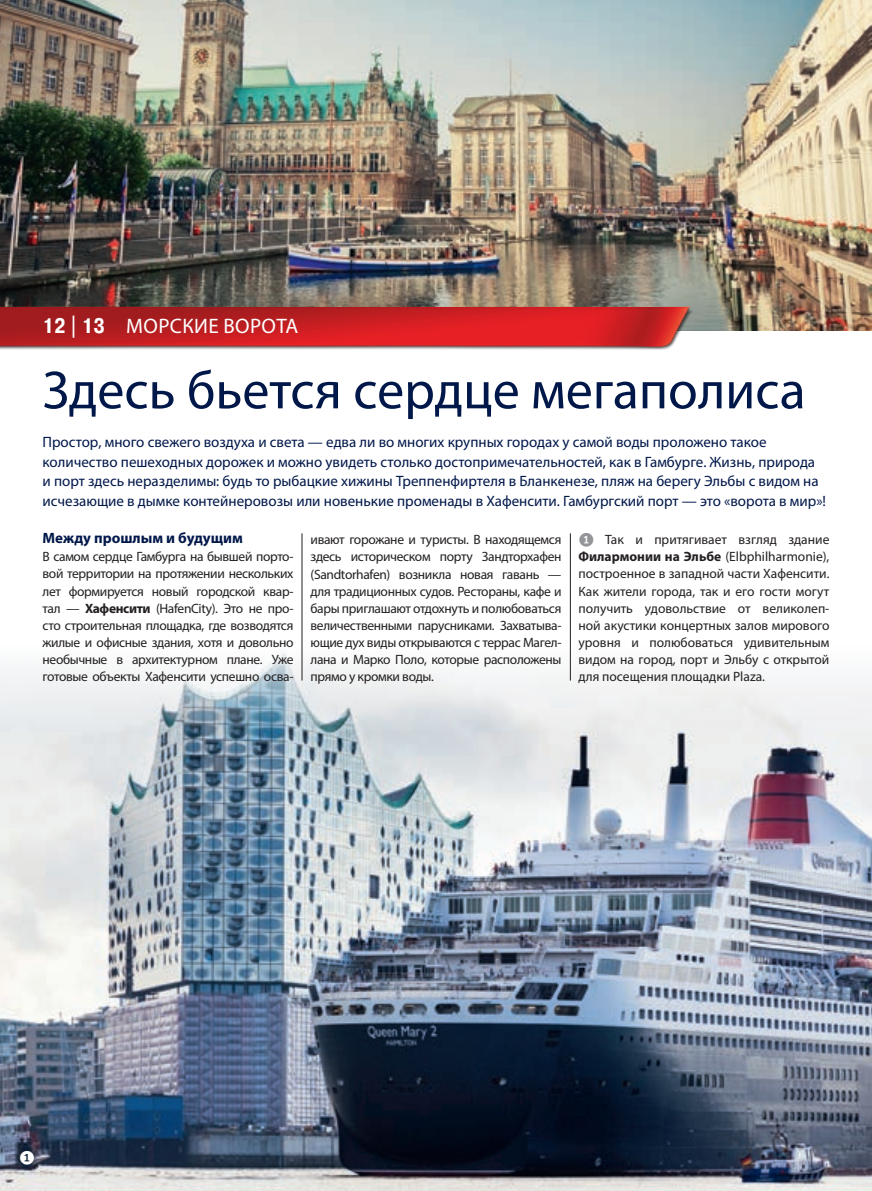
<style>
.page{position:relative;width:872px;height:1191px;background:#fff}
.page>*{position:absolute;margin:0;border:0;box-sizing:border-box;transform-origin:0 0}
.t1{font:54px "Myriad Pro";color:#00174a}
.t2{font:21px "Myriad Pro";letter-spacing:.02em;color:#fff}
.t3{font:15px/19.5px "Myriad Pro";color:#00174a}
.t4{font:700 15px "Myriad Pro";color:#00174a}
.t5{font:13.5px/17px "Myriad Pro";letter-spacing:-.025em;color:#231f20;text-align:justify}
.t6{font:700 12px "Calibri";color:#fff}
.s1{font-family:"Pragmatica Cond C";font-weight:700}
.s2{font-weight:700}
.s3{font-family:"Calibri";font-weight:700;font-size:12px;color:#939598}
</style>
<div class="page">
<img style="left:0;top:0;width:872px;height:331px">
<img style="left:0;top:732px;width:872px;height:459px">
<svg style="left:0;top:611px;width:872px;height:121px"></svg>
<hr style="left:302px;top:533px;width:1px;height:147px;background:#231f20">
<hr style="left:570px;top:533px;width:1px;height:147px;background:#231f20">
<img style="left:0;top:306px;width:699px;height:44px">
<h2 class="t2" style="left:43px;top:313px;width:257px"><span class="s1">12 | 13</span> МОРСКИЕ ВОРОТА</h2>
<h1 class="t1" style="left:43px;top:357px;width:764px">Здесь бьется сердце мегаполиса</h1>
<p class="t3" style="left:43px;top:432px;width:785px">Простор, много свежего воздуха и света — едва ли во многих крупных городах у самой воды проложено такое количество пешеходных дорожек и можно увидеть столько достопримечательностей, как в Гамбурге. Жизнь, природа и порт здесь неразделимы: будь то рыбацкие хижины Треппенфиртеля в Бланкенезе, пляж на берегу Эльбы с видом на исчезающие в дымке контейнеровозы или новенькие променады в Хафенсити. Гамбургский порт — это «ворота в мир»!</p>
<p class="t4" style="left:43px;top:528px;width:202px">Между прошлым и будущим</p>
<p class="t5" style="left:43px;top:548px;width:252px">В самом сердце Гамбурга на бывшей порто&shy;вой территории на протяжении нескольких лет формируется новый городской квар&shy;тал — <span class="s2">Хафенсити</span> (HafenCity). Это не про&shy;сто строительная площадка, где возводятся жилые и офисные здания, хотя и довольно необычные в архитектурном плане. Уже готовые объекты Хафенсити успешно осва-</p>
<p class="t5" style="left:310px;top:531px;width:252px">ивают горожане и туристы. В находящемся здесь историческом порту Зандторхафен (Sandtorhafen) возникла новая гавань — для традиционных судов. Рестораны, кафе и бары приглашают отдохнуть и полюбоваться величественными парусниками. Захватыва&shy;ющие дух виды открываются с террас Магел&shy;лана и Марко Поло, которые расположены прямо у кромки воды.</p>
<p class="t5" style="left:578px;top:531px;width:252px"><span class="s3">❶</span> Так и притягивает взгляд здание <span class="s2">Филармонии на Эльбе</span> (Elbphilharmonie), построенное в западной части Хафенсити.<br>Как жители города, так и его гости могут получить удовольствие от великолеп&shy;ной акустики концертных залов мирового уровня и полюбоваться удивительным видом на город, порт и Эльбу с открытой для посещения площадки Plaza.</p>
<p class="t6" style="left:19px;top:1150px;width:17px">❶</p>
</div>
